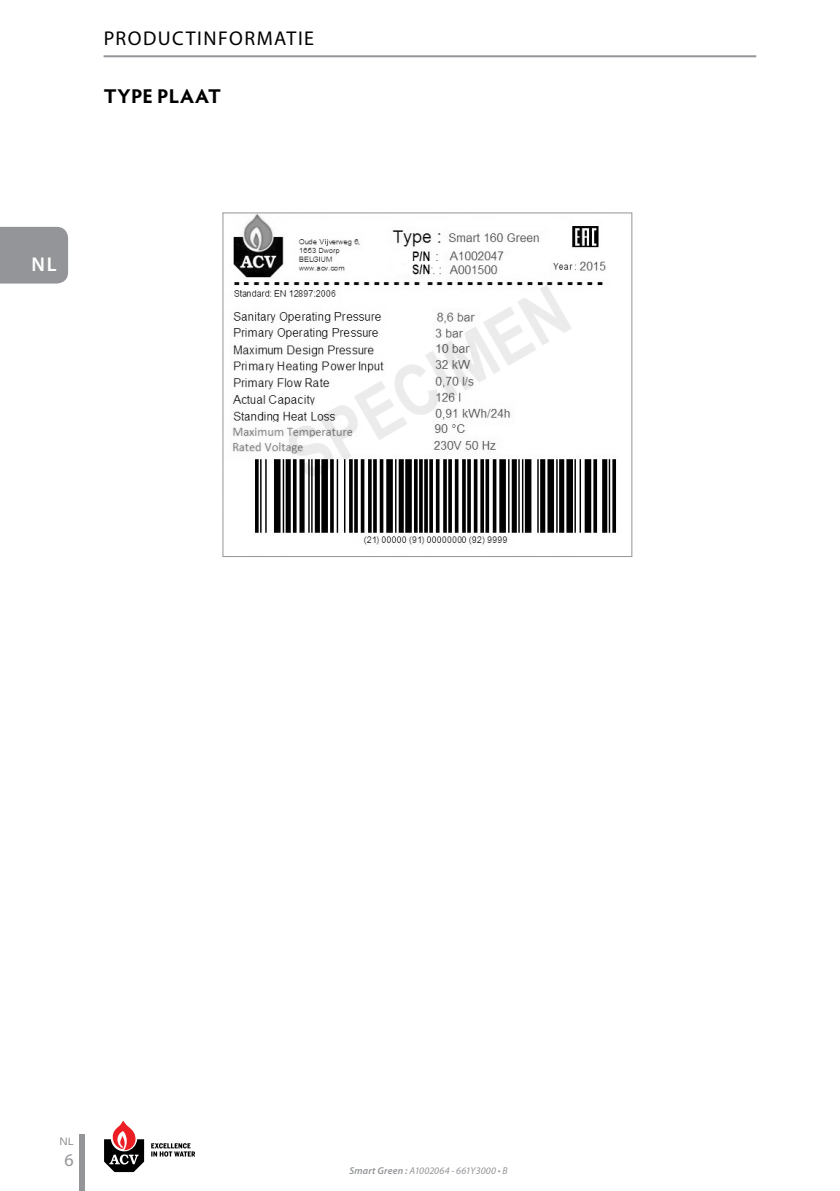
<style>
.page{position:relative;width:840px;height:1191px;background:#fff}
.page>*{position:absolute;margin:0;border:0;box-sizing:border-box;transform-origin:0 0}
.t1{font:20px "Myriad Pro";letter-spacing:.075em;color:#000}
.t2{font:700 20px "Hypatia Sans Pro";letter-spacing:.025em;color:#000}
.t3{font:600 20px "Myriad Pro";color:#fff}
.t4{font:18px "Myriad Pro";color:#939598}
.t5{font:italic 10px "Myriad Pro";letter-spacing:.01em;color:#939598}
.t6{font:9.8px "Eurostile LT Std";color:#808285}
.s1{font-weight:600}
</style>
<div class="page">
<div style="left:0;top:227px;width:68px;height:56px;background:#939598"></div>
<hr style="left:103px;top:55px;width:652px;height:2px;background:#939598">
<div style="left:79px;top:1134px;width:6px;height:57px;background:#939598"></div>
<svg style="left:104px;top:1120px;width:90px;height:53px"></svg>
<img style="left:232px;top:215px;width:385px;height:330px">
<div style="left:222px;top:213px;width:409px;height:344px;border:1px solid #939598"></div>
<h1 class="t1" style="left:104px;top:26px;width:212px">PRODUCTINFORMATIE</h1>
<h1 class="t2" style="left:104px;top:81px;width:119px">TYPE PLAAT</h1>
<h1 class="t3" style="left:32px;top:251px;width:26px">NL</h1>
<p class="t6" style="left:60px;top:1135px;width:15px">nl</p>
<h2 class="t4" style="left:64px;top:1149px;width:11px">6</h2>
<p class="t5" style="left:349px;top:1164px;width:160px"><span class="s1">Smart Green :</span> A1002064 - 661Y3000 • B</p>
</div>
